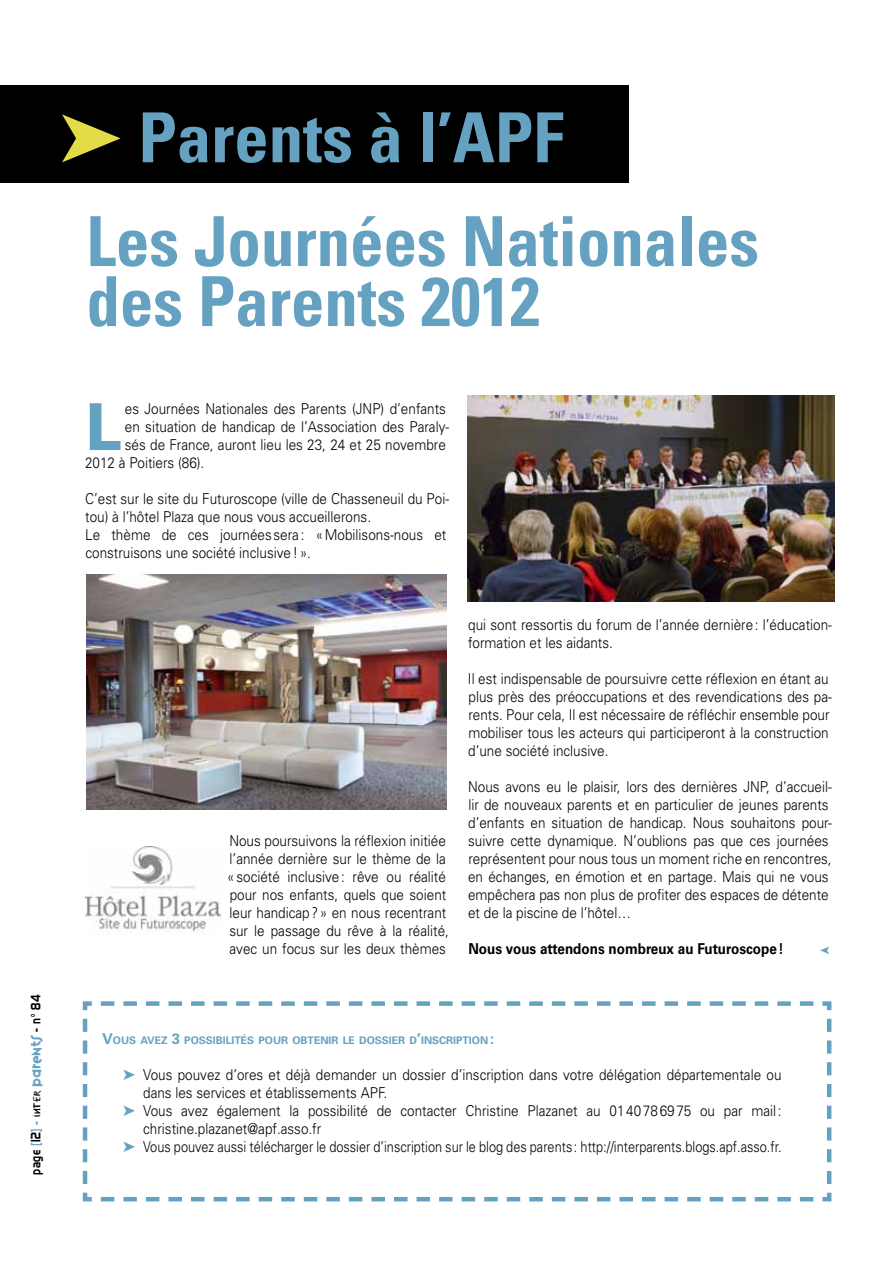
<style>
.page{position:relative;width:893px;height:1263px;background:#fff}
.page>*{position:absolute;margin:0;border:0;box-sizing:border-box;transform-origin:0 0}
.t1{font:700 condensed 69px/103.8px "Univers";color:#65a2c2}
.t2{font:900 64.8px "Univers";color:#65a2c2;scale:.9 1}
.t3{font:300 15px/18px "Univers";color:#000;scale:.9 1}
.t4{font:300 15px "Univers";color:#000;scale:.85 1}
.t5{font:700 15px "Univers CE";color:#000;scale:.9 1}
.t6{font:13.5px "Hanzel Thin Normal";color:#000}
.t7{font:700 10.5px "Univers";color:#65a2c2}
.s1{color:#e2dc47}
.s2{color:#65a2c2}
.s3{font-family:"Eraser";font-size:9px}
.s4{font-family:"Variex";font-size:12px;color:#65a2c2}
.s5{font-size:15px}
</style>
<div class="page">
<svg style="left:82px;top:1001px;width:750px;height:201px"></svg>
<div style="left:0;top:85px;width:628px;height:98px;background:#000"></div>
<svg style="left:820px;top:946px;width:9px;height:8px"></svg>
<img style="left:87px;top:574px;width:359px;height:235px">
<img style="left:85px;top:846px;width:135px;height:87px">
<img style="left:468px;top:395px;width:366px;height:207px">
<h1 class="t1" style="left:86px;top:85px;width:674px;text-indent:-26px"><span class="s1">➤</span> Parents à l’APF<br>Les Journées Nationales</h1>
<h1 class="t1" style="left:86px;top:249px;width:455px">des Parents 2012</h1>
<p class="t6" style="left:28px;top:1175px;width:182px;rotate:-90deg">page <span class="s2">[</span>12<span class="s2">] -</span> <span class="s3">inter</span> <span class="s4">parents</span> - n° 84</p>
<h2 class="t2" style="left:86px;top:387px;width:41px">L</h2>
<p class="t3" style="left:125px;top:399px;width:358px">es Journées Nationales des Parents (JNP) d’enfants</p>
<p class="t3" style="left:125px;top:417px;width:362px">en situation de handicap de l’Association des Paraly-</p>
<p class="t3" style="left:125px;top:435px;width:358px">sés de France, auront lieu les 23, 24 et 25 novembre</p>
<p class="t3" style="left:85px;top:453px;width:134px">2012 à Poitiers (86).</p>
<p class="t3" style="left:85px;top:489px;width:406px">C’est sur le site du Futuroscope (ville de Chasseneuil du Poi&shy;tou) à l’hôtel Plaza que nous vous accueillerons.<br>Le thème de ces journées sera : «Mobilisons-nous et construisons une société inclusive!».</p>
<p class="t3" style="left:227px;top:831px;width:248px">Nous poursuivons la réflexion initiée l’année dernière sur le thème de la «société inclusive: rêve ou réalité pour nos enfants, quels que soient leur handicap?» en nous recentrant sur le passage du rêve à la réalité, avec un focus sur les deux thèmes</p>
<p class="t3" style="left:468px;top:615px;width:406px">qui sont ressortis du forum de l’année dernière: l’éducation&shy;formation et les aidants.</p>
<p class="t3" style="left:468px;top:669px;width:406px">Il est indispensable de poursuivre cette réflexion en étant au plus près des préoccupations et des revendications des pa&shy;rents. Pour cela, Il est nécessaire de réfléchir ensemble pour mobiliser tous les acteurs qui participeront à la construction d’une société inclusive.</p>
<p class="t3" style="left:468px;top:777px;width:406px">Nous avons eu le plaisir, lors des dernières JNP, d’accueil&shy;lir de nouveaux parents et en particulier de jeunes parents d’enfants en situation de handicap. Nous souhaitons pour&shy;suivre cette dynamique. N’oublions pas que ces journées représentent pour nous tous un moment riche en rencontres, en échanges, en émotion et en partage. Mais qui ne vous empêchera pas non plus de profiter des espaces de détente et de la piscine de l’hôtel…</p>
<p class="t5" style="left:468px;top:940px;width:352px">Nous vous attendons nombreux au Futuroscope!</p>
<p class="t7" style="left:102px;top:1034px;width:394px"><span class="s5">V</span>OUS AVEZ <span class="s5">3</span> POSSIBILITÉS POUR OBTENIR LE DOSSIER D<span class="s5">’</span>INSCRIPTION <span class="s5">:</span></p>
<p class="t3" style="left:123px;top:1065px;width:733px"><span class="s2">➤</span> Vous pouvez d’ores et déjà demander un dossier d’inscription dans votre délégation départementale ou</p>
<p class="t3" style="left:143px;top:1083px;width:273px">dans les services et établissements APF.</p>
<p class="t3" style="left:123px;top:1101px;width:733px"><span class="s2">➤</span> Vous avez également la possibilité de contacter Christine Plazanet au 0140786975 ou par mail:</p>
<p class="t3" style="left:143px;top:1119px;width:199px">christine.plazanet@apf.asso.fr</p>
<p class="t4" style="left:123px;top:1138px;width:776px"><span class="s2">➤</span> Vous pouvez aussi télécharger le dossier d’inscription sur le blog des parents: http://interparents.blogs.apf.asso.fr.</p>
</div>
